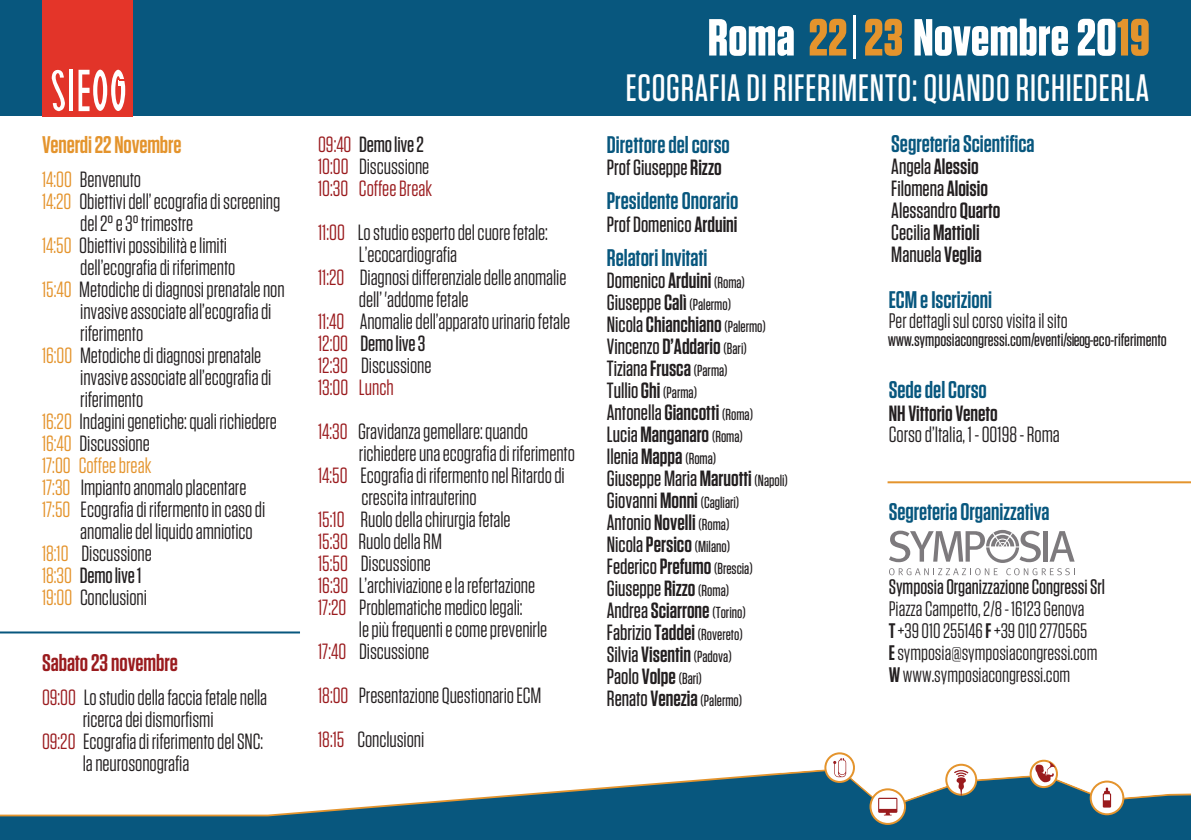
<style>
.page{position:relative;width:1191px;height:840px;background:#fff}
.page>*{position:absolute;margin:0;border:0;box-sizing:border-box;transform-origin:0 0}
.t1{font:700 52px "Tungsten";letter-spacing:.01em;color:#fff}
.t2{font:500 38px "Tungsten";letter-spacing:.02em;color:#fff}
.t3{font:600 24px "Tungsten";color:#08577e}
.t4{font:600 24px "Tungsten";letter-spacing:-.005em;color:#e4942d}
.t5{font:600 24px "Tungsten";color:#9a1b1e}
.t6{font:22px/44px "Tungsten";letter-spacing:-.005em;color:#231f20}
.t7{font:500 22px/22px "Tungsten";color:#231f20}
.t8{font:600 22px/22px "Tungsten";color:#231f20}
.t9{font:22px/22px "Tungsten";color:#9a1b1e}
.t10{font:22px "Tungsten";color:#e4942d}
.t11{font:21px/22px "Tungsten";color:#231f20}
.t12{font:500 21px "Tungsten";color:#231f20}
.t13{font:500 18px "Tungsten";color:#231f20}
.t14{font:500 16px/22px "Tungsten";color:#231f20}
.s1{color:#e4942d}
.s2{font-weight:400;color:#e4942d}
.s3{color:#9a1b1e}
.s4{font-weight:500;color:#231f20}
.s5{color:#231f20}
.s6{font-weight:400;color:#9a1b1e}
.s7{font-weight:400}
.s8{font-weight:600}
.s9{font-size:16px}
.s10{font-size:22px}
.s11{font-weight:600;font-size:22px}
.s12{font-weight:500}
.s13{font-weight:500;font-size:16px}
</style>
<div class="page">
<div style="left:0;top:0;width:1191px;height:116px;background:#08577e"></div>
<div style="left:42px;top:0;width:91px;height:116px;background:#e43529"></div>
<svg style="left:52px;top:69px;width:13px;height:42px"></svg>
<hr style="left:69px;top:70px;width:4px;height:41px;background:#fff">
<svg style="left:78px;top:70px;width:48px;height:41px"></svg>
<hr style="left:1043px;top:531px;width:4px;height:30px;background:#7d7a7d">
<svg style="left:1049px;top:531px;width:25px;height:30px"></svg>
<svg style="left:889px;top:529px;width:151px;height:33px"></svg>
<svg style="left:889px;top:568px;width:108px;height:7px"></svg>
<svg style="left:1006px;top:568px;width:69px;height:7px"></svg>
<hr style="left:0;top:631px;width:300px;height:2px;background:#08577e">
<hr style="left:887px;top:481px;width:304px;height:2px;background:#e4942d">
<svg style="left:0;top:773px;width:1191px;height:66px"></svg>
<svg style="left:869px;top:787px;width:37px;height:37px"></svg>
<svg style="left:824px;top:752px;width:31px;height:30px"></svg>
<svg style="left:779px;top:757px;width:391px;height:58px"></svg>
<p class="t4" style="left:42px;top:132px;width:141px">Venerdi 22 Novembre</p>
<p class="t6" style="left:42px;top:157px;width:101px"><span class="s1">14:00</span> Benvenuto</p>
<p class="t6" style="left:42px;top:179px;width:240px"><span class="s1">14:20</span> Obiettivi dell’ ecografia di screening</p>
<p class="t6" style="left:80px;top:201px;width:115px">del 2° e 3° trimestre</p>
<p class="t6" style="left:42px;top:223px;width:187px"><span class="s1">14:50</span> Obiettivi possibilità e limiti</p>
<p class="t6" style="left:80px;top:245px;width:157px">dell’ecografia di riferimento</p>
<p class="t6" style="left:42px;top:267px;width:244px"><span class="s1">15:40</span> Metodiche di diagnosi prenatale non</p>
<p class="t6" style="left:80px;top:289px;width:193px">invasive associate all’ecografia di</p>
<p class="t6" style="left:80px;top:311px;width:64px">riferimento</p>
<p class="t6" style="left:42px;top:333px;width:221px"><span class="s1">16:00</span> Metodiche di diagnosi prenatale</p>
<p class="t6" style="left:80px;top:355px;width:193px">invasive associate all’ecografia di</p>
<p class="t6" style="left:80px;top:377px;width:64px">riferimento</p>
<p class="t6" style="left:42px;top:399px;width:236px"><span class="s1">16:20</span> Indagini genetiche: quali richiedere</p>
<p class="t6" style="left:42px;top:421px;width:109px"><span class="s1">16:40</span> Discussione</p>
<p class="t10" style="left:42px;top:454px;width:111px">17:00 Coffee break</p>
<p class="t6" style="left:42px;top:465px;width:206px"><span class="s1">17:30</span> Impianto anomalo placentare</p>
<p class="t6" style="left:42px;top:487px;width:225px"><span class="s1">17:50</span> Ecografia di rifermento in caso di</p>
<p class="t6" style="left:80px;top:509px;width:174px">anomalie del liquido amniotico</p>
<p class="t6" style="left:42px;top:531px;width:111px"><span class="s1">18:10</span> Discussione</p>
<p class="t7" style="left:42px;top:564px;width:101px"><span class="s2">18:30</span> Demo live 1</p>
<p class="t6" style="left:42px;top:575px;width:106px"><span class="s1">19:00</span> Conclusioni</p>
<p class="t5" style="left:42px;top:650px;width:137px">Sabato 23 novembre</p>
<p class="t6" style="left:42px;top:675px;width:227px"><span class="s3">09:00</span> Lo studio della faccia fetale nella</p>
<p class="t6" style="left:83px;top:697px;width:132px">ricerca dei dismorfismi</p>
<p class="t6" style="left:42px;top:719px;width:222px"><span class="s3">09:20</span> Ecografia di riferimento del SNC:</p>
<p class="t6" style="left:83px;top:741px;width:108px">la neurosonografia</p>
<p class="t9" style="left:318px;top:134px;width:115px">09:40 <span class="s4">Demo live 2<br></span>10:00 <span class="s5">Discussione<br></span>10:30 Coffee Break</p>
<p class="t6" style="left:318px;top:211px;width:231px"><span class="s3">11:00</span> Lo studio esperto del cuore fetale:</p>
<p class="t6" style="left:359px;top:233px;width:100px">L’ecocardiografia</p>
<p class="t6" style="left:318px;top:255px;width:250px"><span class="s3">11:20</span> Diagnosi differenziale delle anomalie</p>
<p class="t6" style="left:359px;top:277px;width:111px">dell’ 'addome fetale</p>
<p class="t6" style="left:318px;top:299px;width:254px"><span class="s3">11:40</span> Anomalie dell’apparato urinario fetale</p>
<p class="t7" style="left:318px;top:332px;width:109px"><span class="s6">12:00</span> Demo live 3</p>
<p class="t6" style="left:318px;top:343px;width:115px"><span class="s3">12:30</span> Discussione</p>
<p class="t9" style="left:318px;top:376px;width:77px">13:00 Lunch</p>
<p class="t6" style="left:318px;top:409px;width:211px"><span class="s3">14:30</span> Gravidanza gemellare: quando</p>
<p class="t6" style="left:359px;top:431px;width:217px">richiedere una ecografia di riferimento</p>
<p class="t6" style="left:318px;top:453px;width:248px"><span class="s3">14:50</span> Ecografia di rifermento nel Ritardo di</p>
<p class="t6" style="left:361px;top:475px;width:117px">crescita intrauterino</p>
<p class="t6" style="left:318px;top:497px;width:194px"><span class="s3">15:10</span> Ruolo della chirurgia fetale</p>
<p class="t6" style="left:318px;top:519px;width:125px"><span class="s3">15:30</span> Ruolo della RM</p>
<p class="t6" style="left:318px;top:541px;width:114px"><span class="s3">15:50</span> Discussione</p>
<p class="t6" style="left:318px;top:563px;width:218px"><span class="s3">16:30</span> L’archiviazione e la refertazione</p>
<p class="t6" style="left:318px;top:585px;width:206px"><span class="s3">17:20</span> Problematiche medico legali:</p>
<p class="t6" style="left:359px;top:607px;width:190px">le più frequenti e come prevenirle</p>
<p class="t6" style="left:318px;top:629px;width:113px"><span class="s3">17:40</span> Discussione</p>
<p class="t6" style="left:318px;top:673px;width:225px"><span class="s3">18:00</span> Presentazione Questionario ECM<br><span class="s3">18:15</span> Conclusioni</p>
<h1 class="t1" style="left:708px;top:10px;width:443px">Roma <span class="s1">22</span><span class="s7">|</span><span class="s1">23</span> Novembre 20<span class="s1">19</span></h1>
<h2 class="t2" style="left:626px;top:67px;width:525px">ECOGRAFIA DI RIFERIMENTO: QUANDO RICHIEDERLA</h2>
<p class="t3" style="left:607px;top:132px;width:124px">Direttore del corso</p>
<p class="t7" style="left:607px;top:157px;width:116px">Prof Giuseppe <span class="s8">Rizzo</span></p>
<p class="t3" style="left:607px;top:188px;width:133px">Presidente Onorario</p>
<p class="t7" style="left:607px;top:213px;width:132px">Prof Domenico <span class="s8">Arduini</span></p>
<p class="t3" style="left:607px;top:244px;width:102px">Relatori Invitati</p>
<p class="t7" style="left:607px;top:269px;width:140px">Domenico <span class="s8">Arduini</span> <span class="s9">(Roma)</span></p>
<p class="t14" style="left:607px;top:293px;width:126px"><span class="s10">Giuseppe</span> <span class="s11">Calì</span> (Palermo)</p>
<p class="t8" style="left:607px;top:313px;width:160px"><span class="s12">Nicola</span> Chianchiano <span class="s13">(Palermo)<br></span><span class="s12">Vincenzo</span> D’Addario <span class="s13">(Bari)<br></span><span class="s12">Tiziana</span> Frusca <span class="s13">(Parma)</span></p>
<p class="t14" style="left:607px;top:381px;width:92px"><span class="s10">Tullio</span> <span class="s11">Ghi</span> (Parma)</p>
<p class="t7" style="left:607px;top:401px;width:182px">Antonella <span class="s8">Giancotti</span> <span class="s9">(Roma)<br></span>Lucia <span class="s8">Manganaro</span> <span class="s9">(Roma)<br></span>Ilenia <span class="s8">Mappa</span> <span class="s9">(Roma)<br></span>Giuseppe Maria <span class="s8">Maruotti</span> <span class="s9">(Napoli)</span></p>
<p class="t14" style="left:607px;top:491px;width:134px"><span class="s10">Giovanni</span> <span class="s11">Monni</span> (Cagliari)</p>
<p class="t7" style="left:607px;top:511px;width:124px">Antonio <span class="s8">Novelli</span> <span class="s9">(Roma)</span></p>
<p class="t14" style="left:607px;top:535px;width:147px"><span class="s10">Nicola</span> <span class="s11">Persico</span> (Milano)<br><span class="s10">Federico</span> <span class="s11">Prefumo</span> (Brescia)</p>
<p class="t7" style="left:607px;top:577px;width:140px">Giuseppe <span class="s8">Rizzo</span> <span class="s9">(Roma)<br></span>Andrea <span class="s8">Sciarrone</span> <span class="s9">(Torino)</span></p>
<p class="t14" style="left:607px;top:623px;width:137px"><span class="s10">Fabrizio</span> <span class="s11">Taddei</span> (Rovereto)</p>
<p class="t8" style="left:607px;top:643px;width:126px"><span class="s12">Silvia</span> Visentin <span class="s13">(Padova)</span></p>
<p class="t14" style="left:607px;top:667px;width:137px"><span class="s10">Paolo</span> <span class="s11">Volpe</span> (Bari)<br><span class="s10">Renato</span> <span class="s11">Venezia</span> (Palermo)</p>
<p class="t3" style="left:891px;top:131px;width:145px">Segreteria Scientifica</p>
<p class="t7" style="left:891px;top:155px;width:110px">Angela <span class="s8">Alessio<br></span>Filomena <span class="s8">Aloisio<br></span>Alessandro <span class="s8">Quarto<br></span>Cecilia <span class="s8">Mattioli<br></span>Manuela <span class="s8">Veglia</span></p>
<p class="t3" style="left:888px;top:287px;width:105px">ECM e Iscrizioni</p>
<p class="t11" style="left:888px;top:310px;width:180px">Per dettagli sul corso visita il sito</p>
<p class="t13" style="left:887px;top:330px;width:281px">www.symposiacongressi.com/eventi/sieog-eco-riferimento</p>
<p class="t3" style="left:888px;top:377px;width:100px">Sede del Corso</p>
<p class="t8" style="left:888px;top:402px;width:110px">NH Vittorio Veneto</p>
<p class="t6" style="left:888px;top:412px;width:173px">Corso d’Italia, 1 - 00198 - Roma</p>
<p class="t3" style="left:888px;top:499px;width:162px">Segreteria Organizzativa</p>
<p class="t12" style="left:888px;top:575px;width:218px">Symposia Organizzazione Congressi Srl</p>
<p class="t11" style="left:888px;top:598px;width:210px">Piazza Campetto, 2/8 - 16123 Genova <span class="s8">T</span>+39 010 255146 <span class="s8">F</span> +39 010 2770565<br><span class="s8">E</span>symposia@symposiacongressi.com <span class="s8">W</span>www.symposiacongressi.com</p>
</div>
